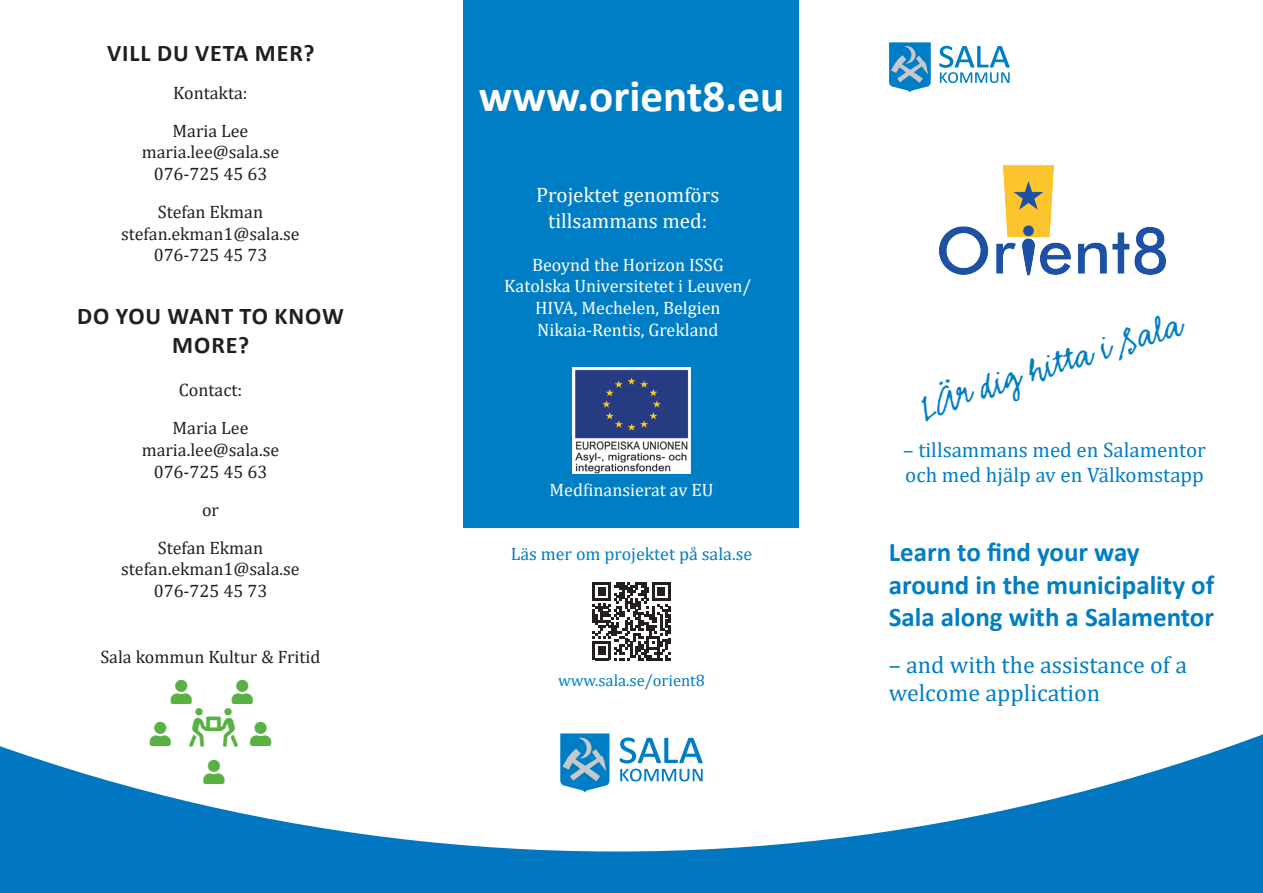
<style>
.page{position:relative;width:1263px;height:893px;background:#fff}
.page>*{position:absolute;margin:0;border:0;box-sizing:border-box;transform-origin:0 0}
.t1{font:700 45px "Calibri";color:#fff}
.t2{font:39px "Emmascript MVB Std";color:#007ec5}
.t3{font:700 27px/32.4px "Calibri";color:#007ec5}
.t4{font:24px/28.8px "Cambria";color:#007ec5}
.t5{font:700 24px/28.8px "Calibri";letter-spacing:.04em;color:#231f20;text-align:center}
.t6{font:21px/25.2px "Cambria";color:#007ec5}
.t7{font:21px/25.2px "Cambria";color:#fff;text-align:center}
.t8{font:18px/21.6px "Cambria";color:#231f20;text-align:center}
.t9{font:18px/21.6px "Cambria";color:#fff;text-align:center}
.t10{font:18px "Cambria";color:#007ec5}
.t11{font:16.5px "Cambria";color:#007ec5}
</style>
<div class="page">
<svg style="left:0;top:734px;width:1263px;height:159px;fill:#0077c0"></svg>
<div style="left:463px;top:0;width:336px;height:527px;background:#007ec5"></div>
<svg style="left:889px;top:42px;width:121px;height:50px"></svg>
<svg style="left:592px;top:582px;width:79px;height:78px"></svg>
<svg style="left:534px;top:733px;width:194px;height:81px"></svg>
<img style="left:573px;top:368px;width:117px;height:105px">
<img style="left:939px;top:165px;width:227px;height:111px">
<svg style="left:204px;top:759px;width:21px;height:24px"></svg>
<svg style="left:150px;top:734px;width:121px;height:13px"></svg>
<h3 class="t5" style="left:107px;top:38px;width:209px">VILL DU VETA MER?</h3>
<p class="t8" style="left:173px;top:73px;width:77px;line-height:38.1px;text-align:left">Kontakta:<br>Maria Lee</p>
<p class="t8" style="left:142px;top:141px;width:139px">maria.lee@sala.se<br>076-725 45 63</p>
<p class="t8" style="left:121px;top:201px;width:180px">Stefan Ekman stefan.ekman1@sala.se<br>076-725 45 73</p>
<h3 class="t5" style="left:77px;top:302px;width:268px">DO YOU WANT TO KNOW<br>MORE?</h3>
<p class="t8" style="left:173px;top:371px;width:77px;line-height:38.1px">Contact:<br>Maria Lee</p>
<p class="t8" style="left:142px;top:439px;width:139px">maria.lee@sala.se<br>076-725 45 63</p>
<p class="t8" style="left:158px;top:490px;width:107px;line-height:38.1px">or<br>Stefan Ekman</p>
<p class="t8" style="left:121px;top:558px;width:180px">stefan.ekman1@sala.se<br>076-725 45 73</p>
<p class="t8" style="left:100px;top:646px;width:222px">Sala kommun Kultur &amp; Fritid</p>
<h1 class="t1" style="left:479px;top:64px;width:307px">www.orient8.eu</h1>
<p class="t7" style="left:536px;top:183px;width:185px">Projektet genomförs tillsammans med:</p>
<p class="t9" style="left:504px;top:254px;width:249px">Beoynd the Horizon ISSG<br>Katolska Universitetet i Leuven/<br>HIVA, Mechelen, Belgien<br>Nikaia-Rentis, Grekland</p>
<p class="t9" style="left:550px;top:479px;width:165px">Medfinansierat av EU</p>
<p class="t10" style="left:511px;top:543px;width:243px">Läs mer om projektet på sala.se</p>
<p class="t11" style="left:558px;top:671px;width:148px">www.sala.se/orient8</p>
<h2 class="t2" style="left:914px;top:387px;width:275px;rotate:-18deg">LÄr dig hitta i Sala</h2>
<p class="t6" style="left:903px;top:437px;width:304px">– tillsammans med en Salamentor och med hjälp av en Välkomstapp</p>
<h3 class="t3" style="left:889px;top:536px;width:327px">Learn to find your way around in the municipality of<br>Sala along with a Salamentor</h3>
<h3 class="t4" style="left:889px;top:650px;width:300px">– and with the assistance of a welcome application</h3>
</div>
